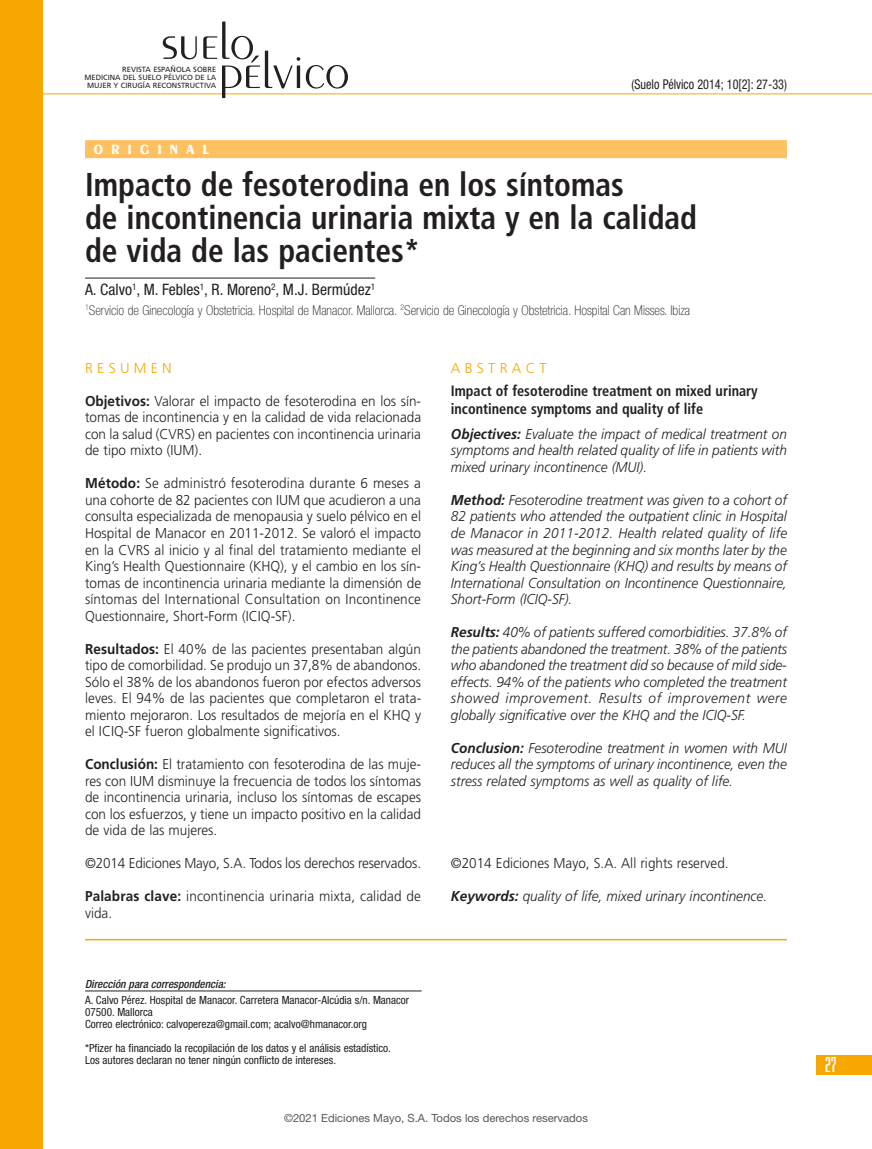
<style>
.page{position:relative;width:872px;height:1149px;background:#fff}
.page>*{position:absolute;margin:0;border:0;box-sizing:border-box;transform-origin:0 0}
.t1{font:300 52.2px "Peignot LT Std";color:#231f20}
.t2{font:700 condensed 33px/33px "Frutiger LT Std";color:#231f20;scale:.95 1}
.t3{font:700 condensed 18px "Briem Akademi Std";color:#fff}
.t4{font:condensed 15.75px "Helvetica Neue LT Std";color:#231f20}
.t5{font:700 condensed 15px/17.2px "Frutiger LT Std";color:#231f20;scale:.95 1}
.t6{font:300 14.25px/16.5px "Frutiger LT Std";color:#231f20;text-align:justify;scale:.95 1}
.t7{font:italic 300 14.25px/16.5px "Frutiger LT Std";color:#231f20;text-align:justify;scale:.95 1}
.t8{font:300 14.25px "Frutiger LT Std";letter-spacing:.3em;color:#f6a800}
.t9{font:700 14.25px "Peignot LT Std";letter-spacing:.6em;color:#fff;scale:.9 1}
.t10{font:100 condensed 13.5px "Helvetica Neue LT Std";color:#231f20}
.t11{font:condensed 13.5px "Helvetica Neue LT Std";color:#231f20;scale:.9 1}
.t12{font:condensed 11.25px/12px "Helvetica Neue LT Std";color:#231f20}
.t13{font:11.25px "Helvetica Neue LT Std";color:#57585a}
.t14{font:7.5px/8.2px "Frutiger LT Std";color:#231f20;text-align:right}
.s1{font-weight:700}
.s2{font-weight:500;font-style:italic}
</style>
<div class="page">
<div style="left:816px;top:1055px;width:56px;height:19px;background:#f6a800"></div>
<div style="left:0;top:0;width:43px;height:1148px;background:#f6a800"></div>
<hr style="left:0;top:94px;width:872px;height:1px;background:#f6a800">
<hr style="left:85px;top:990px;width:337px;height:1px;background:#231f20">
<div style="left:85px;top:140px;width:702px;height:18px;background:#ffc160"></div>
<hr style="left:85px;top:278px;width:290px;height:1px;background:#231f20">
<hr style="left:85px;top:938px;width:702px;height:2px;background:#f6a800">
<p class="t1" style="left:161px;top:12px;width:94px">suelo</p>
<p class="t1" style="left:218px;top:41px;width:132px">pélvico</p>
<p class="t14" style="left:84px;top:65px;width:133px">REVISTA ESPAÑOLA SOBRE<br>MEDICINA DEL SUELO PÉLVICO DE LA<br>MUJER Y CIRUGÍA RECONSTRUCTIVA</p>
<p class="t11" style="left:631px;top:76px;width:174px">(Suelo Pélvico 2014; 10[2]: 27-33)</p>
<p class="t9" style="left:94px;top:141px;width:130px">ORIGINAL</p>
<p class="t2" style="left:85px;top:168px;width:645px">Impacto de fesoterodina en los síntomas<br>de incontinencia urinaria mixta y en la calidad de vida de las pacientes*</p>
<p class="t4" style="left:85px;top:280px;width:292px">A. Calvo<sup>1</sup>, M. Febles<sup>1</sup>, R. Moreno<sup>2</sup>, M.J. Bermúdez<sup>1</sup></p>
<p class="t10" style="left:85px;top:302px;width:606px"><sup>1</sup>Servicio de Ginecología y Obstetricia. Hospital de Manacor. Mallorca. <sup>2</sup>Servicio de Ginecología y Obstetricia. Hospital Can Misses. Ibiza</p>
<p class="t8" style="left:85px;top:360px;width:88px">RESUMEN</p>
<p class="t6" style="left:85px;top:393px;width:355px"><span class="s1">Objetivos:</span> Valorar el impacto de fesoterodina en los sín&shy;tomas de incontinencia y en la calidad de vida relacionada con la salud (CVRS) en pacientes con incontinencia urinaria de tipo mixto (IUM).</p>
<p class="t6" style="left:85px;top:475px;width:355px"><span class="s1">Método:</span> Se administró fesoterodina durante 6 meses a una cohorte de 82 pacientes con IUM que acudieron a una consulta especializada de menopausia y suelo pélvico en el Hospital de Manacor en 2011-2012. Se valoró el impacto en la CVRS al inicio y al final del tratamiento mediante el King’s Health Questionnaire (KHQ), y el cambio en los sín&shy;tomas de incontinencia urinaria mediante la dimensión de síntomas del International Consultation on Incontinence Questionnaire, Short-Form (ICIQ-SF).</p>
<p class="t6" style="left:85px;top:640px;width:355px"><span class="s1">Resultados:</span> El 40% de las pacientes presentaban algún tipo de comorbilidad. Se produjo un 37,8% de abandonos.<br>Sólo el 38% de los abandonos fueron por efectos adversos leves. El 94% de las pacientes que completaron el trata&shy;miento mejoraron. Los resultados de mejoría en el KHQ y el ICIQ-SF fueron globalmente significativos.</p>
<p class="t6" style="left:85px;top:756px;width:355px"><span class="s1">Conclusión:</span> El tratamiento con fesoterodina de las muje&shy;res con IUM disminuye la frecuencia de todos los síntomas de incontinencia urinaria, incluso los síntomas de escapes con los esfuerzos, y tiene un impacto positivo en la calidad de vida de las mujeres.</p>
<p class="t6" style="left:85px;top:855px;width:355px">©2014 Ediciones Mayo, S.A. Todos los derechos reservados.</p>
<p class="t6" style="left:85px;top:888px;width:355px"><span class="s1">Palabras clave:</span> incontinencia urinaria mixta, calidad de vida.</p>
<p class="t12" style="left:85px;top:975px;width:326px;line-height:16.2px"><span class="s2">Dirección para correspondencia:<br></span>A. Calvo Pérez. Hospital de Manacor. Carretera Manacor-Alcúdia s/n. Manacor</p>
<p class="t12" style="left:85px;top:1005px;width:283px">07500. Mallorca<br>Correo electrónico: calvopereza@gmail.com; acalvo@hmanacor.org</p>
<p class="t12" style="left:85px;top:1041px;width:307px">*Pfizer ha financiado la recopilación de los datos y el análisis estadístico.<br>Los autores declaran no tener ningún conflicto de intereses.</p>
<p class="t8" style="left:451px;top:360px;width:97px">ABSTRACT</p>
<p class="t5" style="left:451px;top:382px;width:325px">Impact of fesoterodine treatment on mixed urinary incontinence symptoms and quality of life</p>
<p class="t7" style="left:451px;top:426px;width:355px"><span class="s1">Objectives:</span> Evaluate the impact of medical treatment on symptoms and health related quality of life in patients with mixed urinary incontinence (MUI).</p>
<p class="t7" style="left:451px;top:492px;width:355px"><span class="s1">Method:</span> Fesoterodine treatment was given to a cohort of 82 patients who attended the outpatient clinic in Hospital de Manacor in 2011-2012. Health related quality of life was measured at the beginning and six months later by the King’s Health Questionnaire (KHQ) and results by means of International Consultation on Incontinence Questionnaire, Short-Form (ICIQ-SF).</p>
<p class="t7" style="left:451px;top:624px;width:355px"><span class="s1">Results:</span> 40% of patients suffered comorbidities. 37.8% of the patients abandoned the treatment. 38% of the patients who abandoned the treatment did so because of mild side&shy;effects. 94% of the patients who completed the treatment showed improvement. Results of improvement were global ly significative over the KHQ and the ICIQ-SF.</p>
<p class="t7" style="left:451px;top:739px;width:355px"><span class="s1">Conclusion:</span> Fesoterodine treatment in women with MUI reduces all the symptoms of urinary incontinence, even the stress related symptoms as well as quality of life.</p>
<p class="t6" style="left:451px;top:855px;width:294px">©2014 Ediciones Mayo, S.A. All rights reserved.</p>
<p class="t7" style="left:451px;top:888px;width:334px"><span class="s1">Keywords:</span> quality of life, mixed urinary incontinence.</p>
<p class="t13" style="left:284px;top:1111px;width:305px">©2021 Ediciones Mayo, S.A. Todos los derechos reservados</p>
<p class="t3" style="left:825px;top:1054px;width:13px">27</p>
</div>
